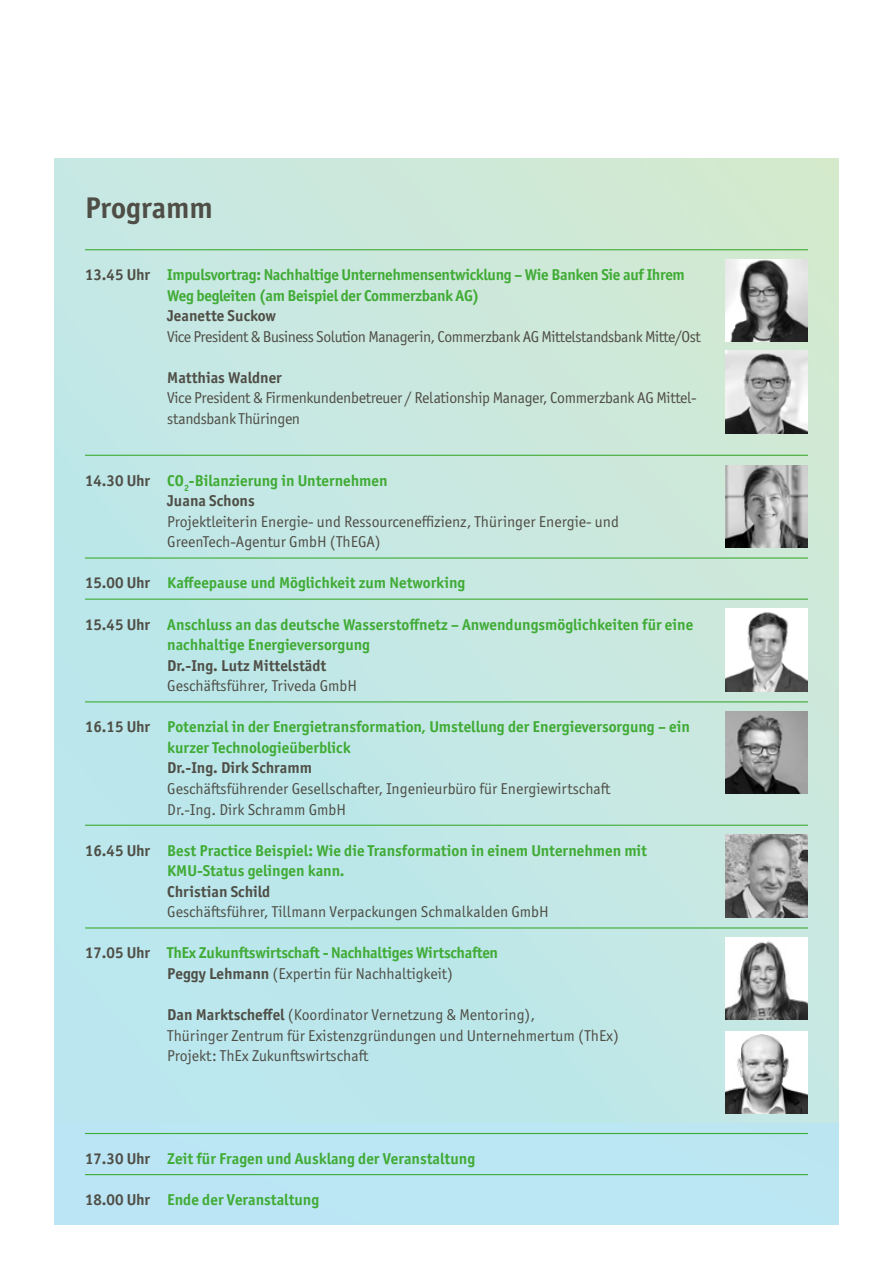
<style>
.page{position:relative;width:893px;height:1263px;background:#fff}
.page>*{position:absolute;margin:0;border:0;box-sizing:border-box;transform-origin:0 0}
.t1{font:700 30px "Officina Sans ITC Pro";color:#4f4e46}
.t2{font:700 15.75px/20.5px "Officina Sans ITC Pro";color:#40ab35}
.t3{font:15.75px/20.5px "Officina Sans ITC Pro";color:#4f4e46}
.t4{font:700 15.75px "Officina Sans ITC Pro";color:#4f4e46}
.t5{font:700 15.75px/20.5px "Officina Sans ITC Pro";letter-spacing:-.02em;color:#40ab35}
.t6{font:15.75px/20.5px "Officina Sans ITC Pro";letter-spacing:-.02em;color:#4f4e46}
.t7{font:15.75px "Officina Sans ITC Pro";letter-spacing:-.03em;color:#4f4e46}
.s1{color:#4f4e46}
.s2{font-weight:400;color:#4f4e46}
.s3{font-weight:700}
</style>
<div class="page">
<div style="left:54px;top:158px;width:785px;height:1066px;background:#bbe6f4"></div>
<div style="left:54px;top:158px;width:785px;height:965px;background:linear-gradient(to right,#bce7ec,#cde8d7)"></div>
<hr style="left:85px;top:249px;width:723px;height:1px;background:#40ab35">
<hr style="left:85px;top:455px;width:723px;height:1px;background:#40ab35">
<hr style="left:85px;top:557px;width:723px;height:2px;background:#40ab35">
<hr style="left:85px;top:599px;width:723px;height:1px;background:#40ab35">
<hr style="left:85px;top:701px;width:723px;height:1px;background:#40ab35">
<hr style="left:85px;top:825px;width:723px;height:1px;background:#40ab35">
<hr style="left:85px;top:927px;width:723px;height:1px;background:#40ab35">
<hr style="left:85px;top:1133px;width:723px;height:1px;background:#40ab35">
<hr style="left:85px;top:1174px;width:723px;height:1px;background:#40ab35">
<img style="left:726px;top:260px;width:82px;height:82px">
<img style="left:726px;top:465px;width:82px;height:82px">
<img style="left:726px;top:609px;width:82px;height:82px">
<img style="left:726px;top:712px;width:82px;height:82px">
<img style="left:726px;top:938px;width:82px;height:82px">
<img style="left:726px;top:835px;width:82px;height:82px">
<div style="left:725px;top:1031px;width:83px;height:83px;background:#fff"></div>
<img style="left:725px;top:1034px;width:83px;height:80px">
<img style="left:726px;top:351px;width:82px;height:82px">
<h1 class="t1" style="left:85px;top:190px;width:129px">Programm</h1>
<p class="t4" style="left:85px;top:265px;width:67px">13.45 Uhr</p>
<p class="t5" style="left:167px;top:264px;width:519px">Impulsvortrag: Nachhaltige Unternehmensentwicklung – Wie Banken Sie auf Ihrem<br>Weg begleiten (am Beispiel der Commerzbank AG)</p>
<p class="t4" style="left:167px;top:306px;width:110px">Jeanette Suckow</p>
<p class="t7" style="left:167px;top:327px;width:535px">Vice President &amp; Business Solution Managerin, Commerzbank AG Mittelstandsbank Mitte/Ost</p>
<p class="t4" style="left:167px;top:368px;width:116px">Matthias Waldner</p>
<p class="t6" style="left:167px;top:388px;width:531px">Vice President &amp; Firmenkundenbetreuer / Relationship Manager, Commerzbank AG Mittel&shy;standsbank Thüringen</p>
<p class="t4" style="left:85px;top:470px;width:67px">14.30 Uhr</p>
<p class="t4" style="left:85px;top:573px;width:67px">15.00 Uhr</p>
<p class="t4" style="left:85px;top:614px;width:67px">15.45 Uhr</p>
<p class="t4" style="left:85px;top:717px;width:67px">16.15 Uhr</p>
<p class="t4" style="left:85px;top:840px;width:67px">16.45 Uhr</p>
<p class="t4" style="left:85px;top:943px;width:67px">17.05 Uhr</p>
<p class="t2" style="left:167px;top:470px;width:222px">CO<sub>2</sub>-Bilanzierung in Unternehmen<br><span class="s1">Juana Schons</span></p>
<p class="t3" style="left:167px;top:511px;width:453px">Projektleiterin Energie- und Ressourceneffizienz, Thüringer Energie- und<br>GreenTech-Agentur GmbH (ThEGA)</p>
<p class="t2" style="left:167px;top:573px;width:300px">Kaffeepause und Möglichkeit zum Networking</p>
<p class="t2" style="left:167px;top:614px;width:527px">Anschluss an das deutsche Wasserstoffnetz – Anwendungsmöglichkeiten für eine nachhaltige Energieversorgung</p>
<p class="t4" style="left:167px;top:655px;width:161px">Dr.-Ing. Lutz Mittelstädt</p>
<p class="t3" style="left:167px;top:675px;width:191px">Geschäftsführer, Triveda GmbH</p>
<p class="t2" style="left:167px;top:716px;width:524px">Potenzial in der Energietransformation, Umstellung der Energieversorgung – ein kurzer Technologieüberblick</p>
<p class="t4" style="left:167px;top:758px;width:146px">Dr.-Ing. Dirk Schramm</p>
<p class="t3" style="left:167px;top:778px;width:445px">Geschäftsführender Gesellschafter, Ingenieurbüro für Energiewirtschaft<br>Dr.-Ing. Dirk Schramm GmbH</p>
<p class="t2" style="left:167px;top:840px;width:481px">Best Practice Beispiel: Wie die Transformation in einem Unternehmen mit<br>KMU-Status gelingen kann.</p>
<p class="t4" style="left:167px;top:881px;width:105px">Christian Schild</p>
<p class="t3" style="left:167px;top:902px;width:383px">Geschäftsführer, Tillmann Verpackungen Schmalkalden GmbH</p>
<p class="t2" style="left:167px;top:943px;width:332px">ThEx Zukunftswirtschaft - Nachhaltiges Wirtschaften<br><span class="s1">Peggy Lehmann</span> <span class="s2">(Expertin für Nachhaltigkeit)</span></p>
<p class="t3" style="left:167px;top:1004px;width:453px"><span class="s3">Dan Marktscheffel</span> (Koordinator Vernetzung &amp; Mentoring),<br>Thüringer Zentrum für Existenzgründungen und Unternehmertum (ThEx)<br>Projekt: ThEx Zukunftswirtschaft</p>
<p class="t4" style="left:85px;top:1149px;width:67px">17.30 Uhr</p>
<p class="t4" style="left:85px;top:1190px;width:67px">18.00 Uhr</p>
<p class="t2" style="left:167px;top:1148px;width:309px">Zeit für Fragen und Ausklang der Veranstaltung</p>
<p class="t2" style="left:167px;top:1189px;width:154px">Ende der Veranstaltung</p>
</div>
